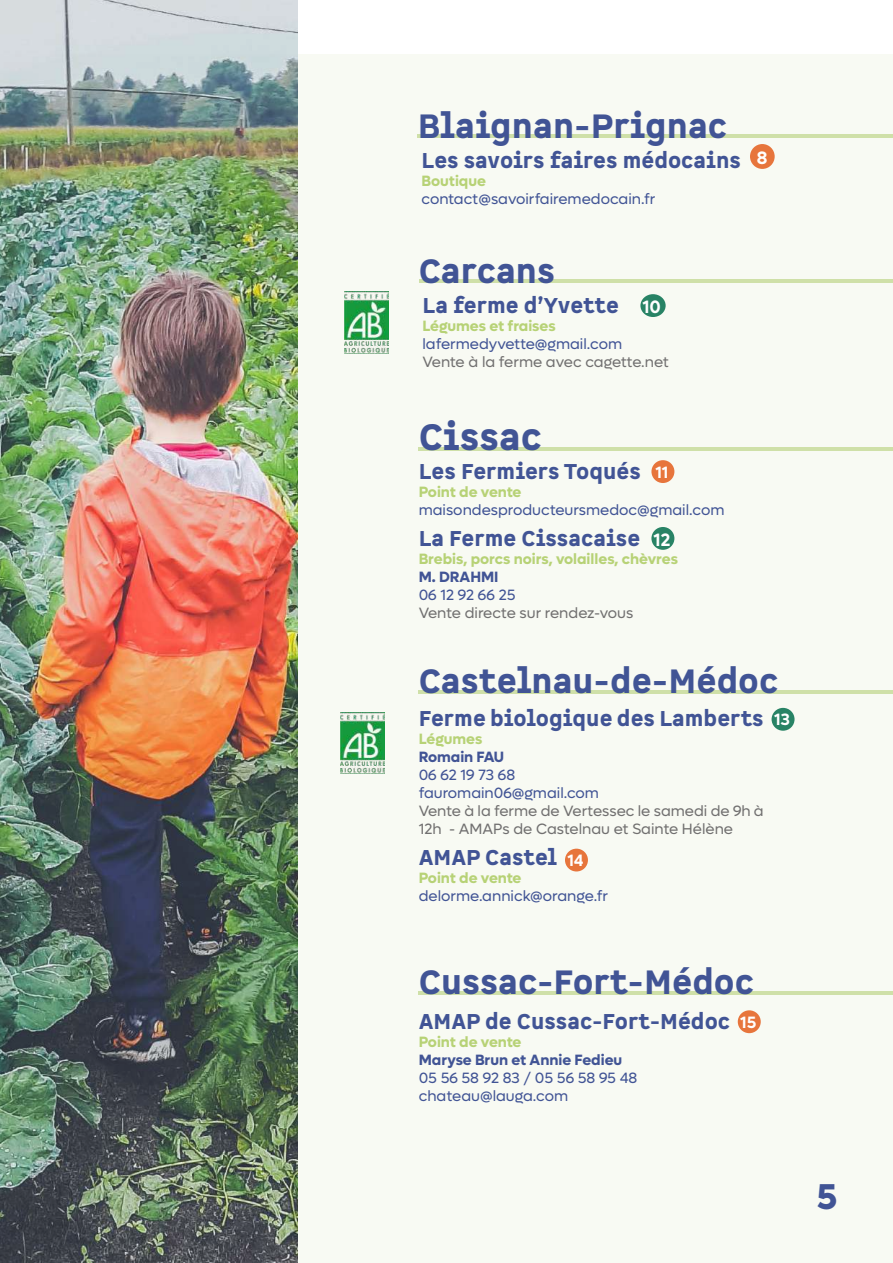
<style>
.page{position:relative;width:893px;height:1263px;background:#fff}
.page>*{position:absolute;margin:0;border:0;box-sizing:border-box;transform-origin:0 0}
.t1{font:900 36px "Spock Pro";color:#415495}
.t2{font:700 36px "Lufga";color:#415495}
.t3{font:900 33px "Spock Pro";color:#415495}
.t4{font:900 21px "Spock Pro";color:#415495}
.t5{font:600 18px "Lufga";color:#fff}
.t6{font:600 16.5px "Lufga";color:#fff}
.t7{font:15px/18px "Lufga";color:#415495}
.t8{font:15px/18px "Lufga";color:#717070}
.t9{font:700 15px "Lufga";color:#b7d276}
.t10{font:700 15px "Lufga";color:#415495}
.s1{font-family:"Lufga";font-weight:600;font-size:18px;color:#fff}
</style>
<div class="page">
<div style="left:6px;top:54px;width:887px;height:1209px;background:#f8faf3"></div>
<hr style="left:418px;top:991px;width:475px;height:4px;background:#cfe0a8">
<img style="left:0;top:0;width:298px;height:1263px">
<div style="left:772px;top:708px;width:22px;height:23px;background:#288365;border-radius:50%"></div>
<hr style="left:418px;top:690px;width:475px;height:4px;background:#cfe0a8">
<img style="left:340px;top:712px;width:44px;height:61px">
<div style="left:565px;top:849px;width:23px;height:22px;background:#e7753c;border-radius:50%"></div>
<div style="left:738px;top:1010px;width:23px;height:23px;background:#e7753c;border-radius:50%"></div>
<div style="left:640px;top:294px;width:26px;height:23px;background:#288365;border-radius:50%"></div>
<img style="left:344px;top:292px;width:44px;height:61px">
<hr style="left:420px;top:279px;width:473px;height:4px;background:#cfe0a8">
<hr style="left:418px;top:134px;width:475px;height:4px;background:#cfe0a8">
<div style="left:750px;top:144px;width:25px;height:25px;background:#e7753c;border-radius:50%"></div>
<hr style="left:418px;top:447px;width:475px;height:4px;background:#cfe0a8">
<div style="left:651px;top:460px;width:23px;height:23px;background:#e7753c;border-radius:50%"></div>
<div style="left:651px;top:527px;width:23px;height:23px;background:#288365;border-radius:50%"></div>
<h2 class="t3" style="left:418px;top:105px;width:311px">Blaignan-Prignac</h2>
<h3 class="t4" style="left:421px;top:147px;width:321px">Les savoirs faires médocains</h3>
<p class="t9" style="left:421px;top:172px;width:66px">Boutique</p>
<p class="t7" style="left:421px;top:190px;width:236px">contact@savoirfairemedocain.fr</p>
<p class="t5" style="left:757px;top:147px;width:12px">8</p>
<h2 class="t3" style="left:419px;top:249px;width:138px">Carcans</h2>
<h3 class="t4" style="left:422px;top:292px;width:240px">La ferme d’Yvette <span class="s1">10</span></h3>
<p class="t9" style="left:422px;top:317px;width:135px">Légumes et fraises</p>
<p class="t7" style="left:422px;top:335px;width:201px">lafermedyvette@gmail.com</p>
<p class="t8" style="left:422px;top:353px;width:248px">Vente à la ferme avec cagette.net</p>
<h1 class="t1" style="left:419px;top:414px;width:125px">Cissac</h1>
<h3 class="t4" style="left:419px;top:458px;width:224px">Les Fermiers Toqués</h3>
<p class="t9" style="left:419px;top:483px;width:104px">Point de vente</p>
<p class="t7" style="left:419px;top:501px;width:307px">maisondesproducteursmedoc@gmail.com</p>
<h3 class="t4" style="left:419px;top:525px;width:223px">La Ferme Cissacaise</h3>
<p class="t9" style="left:419px;top:550px;width:261px">Brebis, porcs noirs, volailles, chèvres</p>
<p class="t10" style="left:419px;top:568px;width:81px">M. DRAHMI</p>
<p class="t7" style="left:419px;top:586px;width:98px">06 12 92 66 25</p>
<p class="t8" style="left:419px;top:604px;width:216px">Vente directe sur rendez-vous</p>
<p class="t6" style="left:655px;top:463px;width:15px">11</p>
<p class="t5" style="left:654px;top:529px;width:18px">12</p>
<h2 class="t3" style="left:419px;top:660px;width:361px">Castelnau-de-Médoc</h2>
<h3 class="t4" style="left:419px;top:705px;width:347px">Ferme biologique des Lamberts</h3>
<p class="t9" style="left:419px;top:730px;width:65px">Légumes</p>
<p class="t10" style="left:419px;top:748px;width:87px">Romain FAU</p>
<p class="t7" style="left:419px;top:766px;width:182px">06 62 19 73 68 fauromain06@gmail.com</p>
<p class="t8" style="left:419px;top:802px;width:347px">Vente à la ferme de Vertessec le samedi de 9h à<br>12h - AMAPs de Castelnau et Sainte Hélène</p>
<h3 class="t4" style="left:419px;top:844px;width:140px">AMAP Castel</h3>
<p class="t9" style="left:419px;top:869px;width:104px">Point de vente</p>
<p class="t7" style="left:419px;top:887px;width:191px">delorme.annick@orange.fr</p>
<p class="t6" style="left:774px;top:710px;width:17px">13</p>
<p class="t6" style="left:567px;top:851px;width:18px">14</p>
<h2 class="t3" style="left:419px;top:961px;width:337px">Cussac-Fort-Médoc</h2>
<h3 class="t4" style="left:419px;top:1008px;width:313px">AMAP de Cussac-Fort-Médoc</h3>
<p class="t9" style="left:419px;top:1033px;width:104px">Point de vente</p>
<p class="t10" style="left:419px;top:1051px;width:205px">Maryse Brun et Annie Fedieu</p>
<p class="t7" style="left:419px;top:1069px;width:220px">05 56 58 92 83 / 05 56 58 95 48 chateau@lauga.com</p>
<p class="t6" style="left:740px;top:1012px;width:18px">15</p>
<h1 class="t2" style="left:816px;top:1175px;width:22px">5</h1>
</div>
